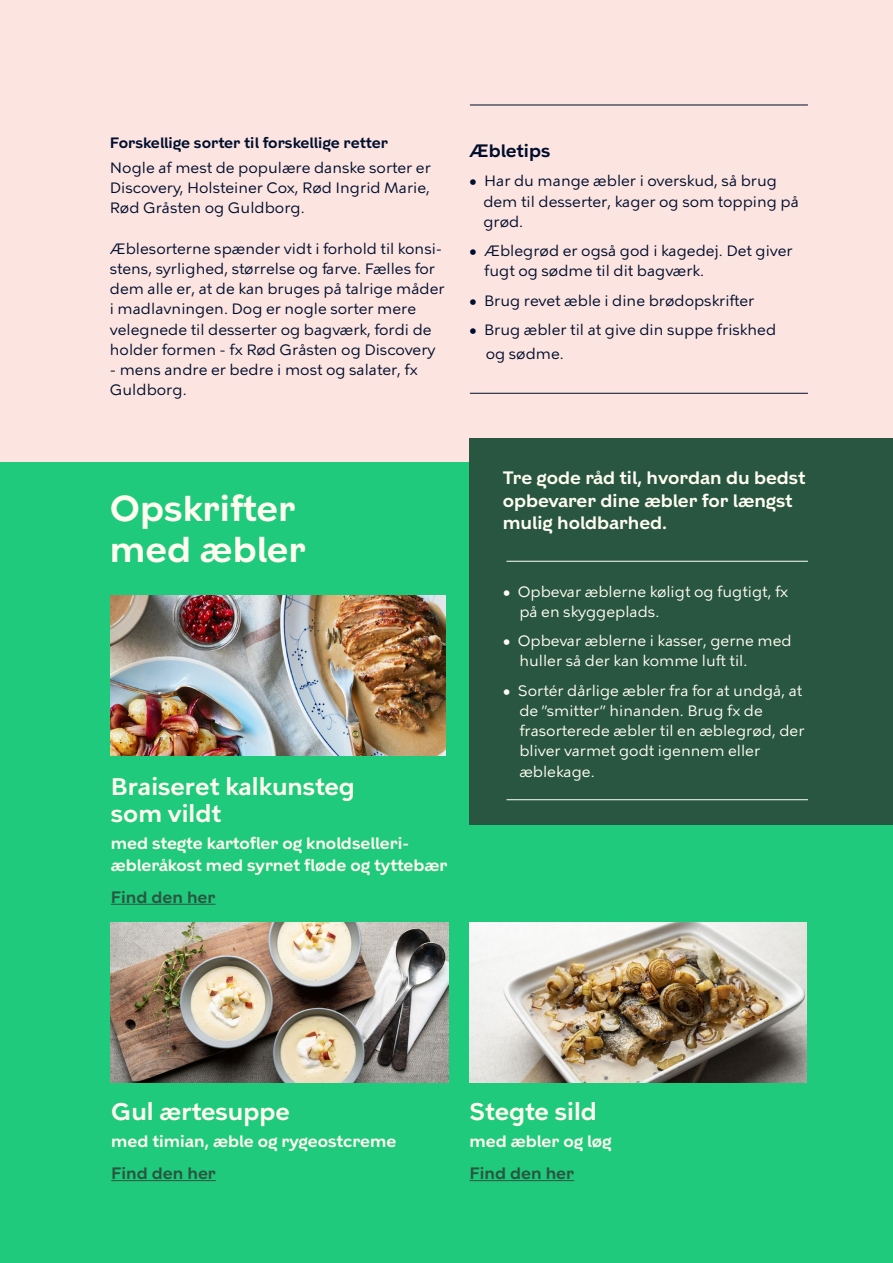
<style>
.page{position:relative;width:893px;height:1263px;background:#fff}
.page>*{position:absolute;margin:0;border:0;box-sizing:border-box;transform-origin:0 0}
.t1{font:600 36px/40.5px "KBH";color:#fffdf0}
.t2{font:600 24px/27px "KBH";color:#fffdf0}
.t3{font:600 18px/22.5px "KBH";color:#fffdf0}
.t4{font:600 18px "KBH";color:#000e2e}
.t5{font:600 16.5px/31.5px "KBH";color:#fffdf0}
.t6{font:600 16.5px "KBH";color:#295641}
.t7{font:15px/20.2px "KBH Tekst";color:#000e2e}
.t8{font:15px/20.2px "KBH Tekst";color:#fffdf0}
.t9{font:600 15px/24.8px "KBH";color:#000e2e}
.s1{font-family:"KBH Tekst";font-weight:400}
.s2{color:#295641}
</style>
<div class="page">
<div style="left:0;top:0;width:893px;height:1242px;background:#fce4e0"></div>
<hr style="left:470px;top:105px;width:338px;height:1px;background:#000e2e">
<hr style="left:470px;top:393px;width:338px;height:1px;background:#000e2e">
<div style="left:0;top:462px;width:893px;height:801px;background:#20ca7c"></div>
<hr style="left:111px;top:904px;width:105px;height:1px;background:#295641">
<hr style="left:111px;top:1180px;width:105px;height:1px;background:#295641">
<hr style="left:469px;top:1180px;width:105px;height:1px;background:#295641">
<img style="left:111px;top:596px;width:335px;height:159px">
<img style="left:111px;top:923px;width:338px;height:159px">
<img style="left:469px;top:923px;width:338px;height:159px">
<div style="left:469px;top:439px;width:424px;height:386px;background:#295641"></div>
<hr style="left:506px;top:561px;width:302px;height:1px;background:#fff">
<hr style="left:506px;top:799px;width:302px;height:1px;background:#fff">
<p class="t9" style="left:110px;top:130px;width:323px">Forskellige sorter til forskellige retter<br><span class="s1">Nogle af mest de populære danske sorter er</span></p>
<p class="t7" style="left:110px;top:177px;width:322px">Discovery, Holsteiner Cox, Rød Ingrid Marie,<br>Rød Gråsten og Guldborg.</p>
<p class="t7" style="left:110px;top:238px;width:336px">Æblesorterne spænder vidt i forhold til konsi&shy;stens, syrlighed, størrelse og farve. Fælles for dem alle er, at de kan bruges på talrige måder i madlavningen. Dog er nogle sorter mere velegnede til desserter og bagværk, fordi de holder formen - fx Rød Gråsten og Discovery</p>
<p class="t7" style="left:110px;top:360px;width:310px">- mens andre er bedre i most og salater, fx<br>Guldborg.</p>
<p class="t4" style="left:469px;top:140px;width:83px">Æbletips</p>
<p class="t7" style="left:483px;top:171px;width:317px;text-indent:-14px">• Har du mange æbler i overskud, så brug dem til desserter, kager og som topping på grød.</p>
<p class="t7" style="left:484px;top:241px;width:310px;text-indent:-15px">• Æblegrød er også god i kagedej. Det giver fugt og sødme til dit bagværk.</p>
<p class="t7" style="left:469px;top:290px;width:287px">• Brug revet æble i dine brødopskrifter</p>
<p class="t7" style="left:486px;top:317px;width:292px;line-height:24px;text-indent:-16px">• Brug æbler til at give din suppe friskhed og sødme.</p>
<p class="t1" style="left:110px;top:488px;width:196px">Opskrifter med æbler</p>
<p class="t2" style="left:111px;top:773px;width:246px">Braiseret kalkunsteg som vildt</p>
<p class="t5" style="left:111px;top:831px;width:337px;line-height:22.5px">med stegte kartofler og knoldselleri&shy;æbleråkost med syrnet fløde og tyttebær</p>
<p class="t6" style="left:111px;top:887px;width:105px">Find den her</p>
<p class="t3" style="left:503px;top:467px;width:304px">Tre gode råd til, hvordan du bedst opbevarer dine æbler for længst mulig holdbarhed.</p>
<p class="t8" style="left:519px;top:581px;width:270px;text-indent:-16px">• Opbevar æblerne køligt og fugtigt, fx på en skyggeplads.</p>
<p class="t8" style="left:519px;top:631px;width:274px;text-indent:-16px">• Opbevar æblerne i kasser, gerne med huller så der kan komme luft til.</p>
<p class="t8" style="left:519px;top:680px;width:287px;text-indent:-16px">• Sortér dårlige æbler fra for at undgå, at de ”smitter” hinanden. Brug fx de frasorterede æbler til en æblegrød, der bliver varmet godt igennem eller æblekage.</p>
<p class="t2" style="left:111px;top:1098px;width:180px">Gul ærtesuppe</p>
<p class="t5" style="left:111px;top:1126px;width:287px">med timian, æble og rygeostcreme<br><span class="s2">Find den her</span></p>
<p class="t2" style="left:469px;top:1098px;width:129px">Stegte sild</p>
<p class="t5" style="left:469px;top:1126px;width:144px">med æbler og løg<br><span class="s2">Find den her</span></p>
</div>
